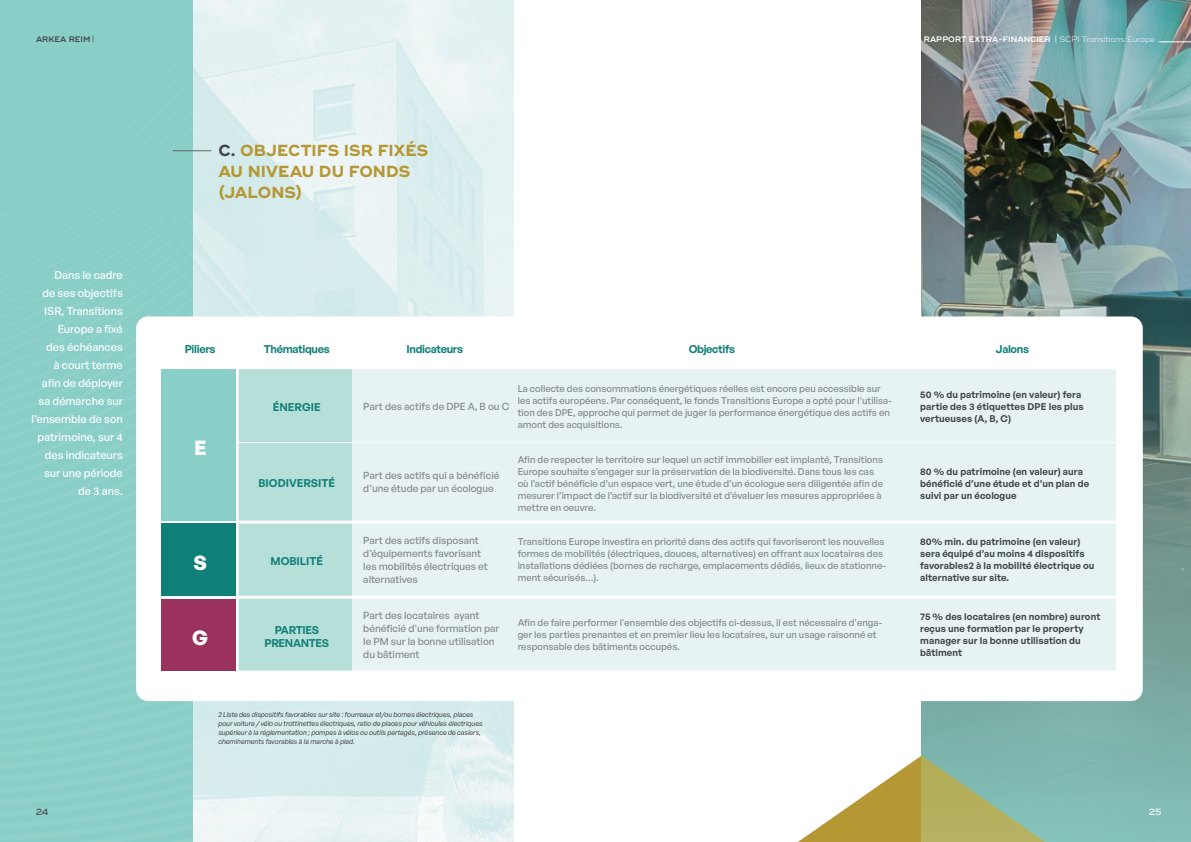
<style>
.page{position:relative;width:1191px;height:842px;background:#fff}
.page>*{position:absolute;margin:0;border:0;box-sizing:border-box;transform-origin:0 0}
.texte_courant{font:700 20px "General Sans";color:#fff}
.SOUS_TITRE_1_OR{font:700 16px/21px "Ridley Grotesk";color:#b59733}
.verbatim_gauche{font:500 11px/18px "General Sans";color:#fff;text-align:right}
.t1{font:600 11px/13px "General Sans";letter-spacing:-.03em;color:#0f8077;text-align:center}
.t2{font:600 11px "General Sans";color:#0f8077}
.t3{font:500 10px/13px "General Sans";color:#86888a}
.t4{font:500 9.5px/12px "General Sans";color:#86888a}
.t5{font:600 9.5px/12px "General Sans";letter-spacing:.01em;color:#424549}
.t6{font:500 9px "Ridley Grotesk";color:#fff}
.t7{font:500 9px "Ridley Grotesk";color:#424549}
.t8{font:600 8px "Ridley Grotesk";color:#fff}
.t9{font:600 8px "Ridley Grotesk";color:#424549}
.source{font:italic 7px/9px "General Sans";color:#231f20}
.s1{font-weight:400}
.s2{color:#424549}
.s3{font-weight:300}
</style>
<div class="page">
<img style="left:192px;top:0;width:321px;height:842px">
<div style="left:0;top:25px;width:192px;height:15px;background:#89cec7"></div>
<div style="left:0;top:40px;width:192px;height:15px;background:#89cec7"></div>
<div style="left:0;top:55px;width:192px;height:15px;background:#89cec7"></div>
<div style="left:0;top:70px;width:192px;height:15px;background:#89cec7"></div>
<div style="left:0;top:85px;width:192px;height:15px;background:#89cec7"></div>
<div style="left:0;top:100px;width:192px;height:15px;background:#89cec7"></div>
<div style="left:0;top:115px;width:192px;height:15px;background:#89cec7"></div>
<div style="left:0;top:130px;width:192px;height:14px;background:#89cec7"></div>
<div style="left:0;top:144px;width:192px;height:15px;background:#89cec7"></div>
<div style="left:0;top:159px;width:192px;height:15px;background:#89cec7"></div>
<div style="left:0;top:174px;width:192px;height:15px;background:#89cec7"></div>
<div style="left:0;top:189px;width:192px;height:15px;background:#89cec7"></div>
<div style="left:0;top:204px;width:192px;height:15px;background:#89cec7"></div>
<div style="left:0;top:219px;width:192px;height:15px;background:#89cec7"></div>
<div style="left:0;top:234px;width:192px;height:15px;background:#89cec7"></div>
<div style="left:0;top:249px;width:192px;height:15px;background:#89cec7"></div>
<div style="left:0;top:264px;width:192px;height:14px;background:#89cec7"></div>
<div style="left:0;top:278px;width:192px;height:15px;background:#89cec7"></div>
<div style="left:0;top:293px;width:192px;height:15px;background:#89cec7"></div>
<div style="left:0;top:308px;width:192px;height:15px;background:#89cec7"></div>
<div style="left:0;top:323px;width:137px;height:15px;background:#89cec7"></div>
<div style="left:0;top:338px;width:136px;height:15px;background:#89cec7"></div>
<div style="left:0;top:353px;width:136px;height:15px;background:#89cec7"></div>
<div style="left:0;top:368px;width:136px;height:15px;background:#89cec7"></div>
<div style="left:0;top:383px;width:136px;height:14px;background:#89cec7"></div>
<div style="left:0;top:397px;width:136px;height:15px;background:#89cec7"></div>
<div style="left:0;top:412px;width:136px;height:15px;background:#89cec7"></div>
<div style="left:0;top:427px;width:136px;height:15px;background:#89cec7"></div>
<div style="left:0;top:442px;width:136px;height:15px;background:#89cec7"></div>
<div style="left:0;top:457px;width:136px;height:15px;background:#89cec7"></div>
<div style="left:0;top:472px;width:136px;height:15px;background:#89cec7"></div>
<div style="left:0;top:487px;width:136px;height:15px;background:#89cec7"></div>
<div style="left:0;top:502px;width:136px;height:14px;background:#89cec7"></div>
<div style="left:0;top:516px;width:136px;height:15px;background:#89cec7"></div>
<div style="left:0;top:531px;width:136px;height:15px;background:#89cec7"></div>
<div style="left:0;top:546px;width:136px;height:15px;background:#89cec7"></div>
<div style="left:0;top:561px;width:136px;height:15px;background:#89cec7"></div>
<div style="left:0;top:576px;width:136px;height:15px;background:#89cec7"></div>
<div style="left:0;top:591px;width:136px;height:15px;background:#89cec7"></div>
<div style="left:0;top:606px;width:136px;height:15px;background:#89cec7"></div>
<div style="left:0;top:621px;width:136px;height:14px;background:#89cec7"></div>
<div style="left:0;top:635px;width:192px;height:207px;background:#89cec7"></div>
<img style="left:921px;top:0;width:270px;height:17px">
<img style="left:921px;top:17px;width:270px;height:825px">
<div style="left:136px;top:316px;width:1006px;height:385px;background:#fff;border-radius:12px"></div>
<svg style="left:798px;top:756px;width:248px;height:86px"></svg>
<div style="left:1149px;top:25px;width:42px;height:34px;background:#89cec7;opacity:.75"></div>
<hr style="left:1159px;top:42px;width:32px;height:1px;background:#fff">
<div style="left:162px;top:369px;width:74px;height:152px;background:#89cec7"></div>
<div style="left:239px;top:369px;width:113px;height:302px;background:#b7dfda"></div>
<div style="left:352px;top:369px;width:763px;height:302px;background:#e6f3f2"></div>
<div style="left:162px;top:524px;width:74px;height:72px;background:#0f8077"></div>
<div style="left:162px;top:599px;width:74px;height:72px;background:#9b325d"></div>
<hr style="left:239px;top:442px;width:113px;height:1px;background:#fff">
<hr style="left:352px;top:442px;width:162px;height:1px;background:#fff">
<hr style="left:514px;top:442px;width:392px;height:1px;background:#fff">
<hr style="left:906px;top:442px;width:209px;height:1px;background:#fff">
<hr style="left:173px;top:150px;width:38px;height:1px;background:#626767">
<p class="t9" style="left:36px;top:35px;width:60px">ARKEA REIM <span class="s1">|</span></p>
<p class="verbatim_gauche" style="left:31px;top:265px;width:93px">Dans le cadre<br>de ses objectifs<br>ISR, Transitions<br>Europe a fixé<br>des échéances<br>à court terme<br>afin de déployer sa démarche sur l’ensemble de son patrimoine, sur 4 des indicateurs sur une période de 3 ans.</p>
<p class="t7" style="left:36px;top:806px;width:14px">24</p>
<p class="SOUS_TITRE_1_OR" style="left:218px;top:140px;width:211px"><span class="s2">C.</span> OBJECTIFS ISR FIXÉS<br>AU NIVEAU DU FONDS (JALONS)</p>
<p class="t8" style="left:924px;top:35px;width:233px">RAPPORT EXTRA-FINANCIER <span class="s1">|</span> <span class="s3">SCPI Transitions Europe</span></p>
<p class="t1" style="left:185px;top:343px;width:32px">Piliers</p>
<p class="t1" style="left:264px;top:343px;width:67px">Thématiques</p>
<p class="t1" style="left:406px;top:343px;width:58px">Indicateurs</p>
<p class="t1" style="left:688px;top:343px;width:48px">Objectifs</p>
<p class="t1" style="left:995px;top:343px;width:35px">Jalons</p>
<p class="texte_courant" style="left:194px;top:435px;width:14px">E</p>
<p class="t2" style="left:273px;top:400px;width:49px">ÉNERGIE</p>
<p class="t3" style="left:363px;top:399px;width:148px">Part des actifs de DPE A, B ou C</p>
<p class="t4" style="left:518px;top:383px;width:375px">La collecte des consommations énergétiques réelles est encore peu accessible sur les actifs européens. Par conséquent, le fonds Transitions Europe a opté pour l'utilisa&shy;tion des DPE, approche qui permet de juger la performance énergétique des actifs en amont des acquisitions.</p>
<p class="t5" style="left:920px;top:389px;width:165px">50 % du patrimoine (en valeur) fera partie des 3 étiquettes DPE les plus vertueuses (A, B, C)</p>
<p class="t2" style="left:258px;top:476px;width:78px">BIODIVERSITÉ</p>
<p class="t3" style="left:363px;top:469px;width:138px">Part des actifs qui a bénéficié d’une étude par un écologue</p>
<p class="t4" style="left:518px;top:453px;width:367px">Afin de respecter le territoire sur lequel un actif immobilier est implanté, Transitions Europe souhaite s’engager sur la préservation de la biodiversité. Dans tous les cas où l’actif bénéficie d’un espace vert, une étude d’un écologue sera diligentée afin de mesurer l’impact de l’actif sur la biodiversité et d’évaluer les mesures appropriées à mettre en oeuvre.</p>
<p class="t5" style="left:920px;top:465px;width:171px">80 % du patrimoine (en valeur) aura bénéficié d’une étude et d’un plan de suivi par un écologue</p>
<p class="texte_courant" style="left:193px;top:549px;width:15px">S</p>
<p class="t2" style="left:270px;top:554px;width:54px">MOBILITÉ</p>
<p class="texte_courant" style="left:192px;top:624px;width:17px">G</p>
<p class="t1" style="left:264px;top:623px;width:66px">PARTIES<br>PRENANTES</p>
<p class="t3" style="left:363px;top:534px;width:126px">Part des actifs disposant d’équipements favorisant les mobilités électriques et alternatives</p>
<p class="t4" style="left:518px;top:536px;width:370px">Transitions Europe investira en priorité dans des actifs qui favoriseront les nouvelles formes de mobilités (électriques, douces, alternatives) en offrant aux locataires des installations dédiées (bornes de recharge, emplacements dédiés, lieux de stationne&shy;ment sécurisés…).</p>
<p class="t5" style="left:920px;top:536px;width:176px">80% min. du patrimoine (en valeur) sera équipé d’au moins 4 dispositifs favorables2 à la mobilité électrique ou alternative sur site.</p>
<p class="t3" style="left:363px;top:609px;width:138px">Part des locataires ayant bénéficié d'une formation par le PM sur la bonne utilisation du bâtiment</p>
<p class="t4" style="left:518px;top:617px;width:366px">Afin de faire performer l'ensemble des objectifs ci-dessus, il est nécessaire d'enga&shy;ger les parties prenantes et en premier lieu les locataires, sur un usage raisonné et responsable des bâtiments occupés.</p>
<p class="t5" style="left:920px;top:611px;width:182px">75 % des locataires (en nombre) auront reçus une formation par le property manager sur la bonne utilisation du bâtiment</p>
<p class="source" style="left:218px;top:709px;width:266px">2 Liste des dispositifs favorables sur site : fourreaux et/ou bornes électriques, places pour voiture / vélo ou trottinettes électriques, ratio de places pour véhicules électriques supérieur à la réglementation ; pompes à vélos ou outils partagés, présence de casiers, cheminements favorables à la marche à pied.</p>
<p class="t6" style="left:1148px;top:806px;width:14px">25</p>
</div>
